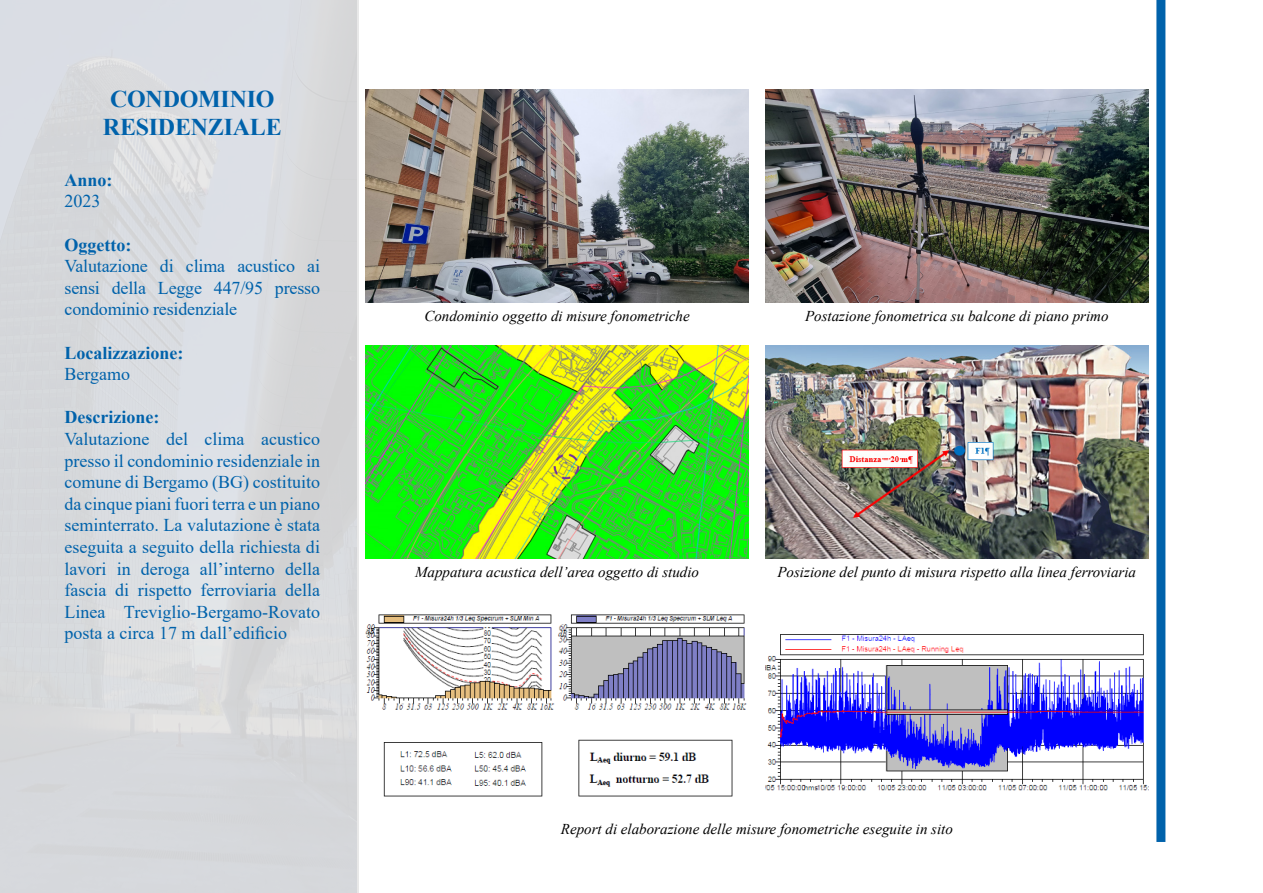
<style>
.page{position:relative;width:1263px;height:893px;background:#fff}
.page>*{position:absolute;margin:0;border:0;box-sizing:border-box;transform-origin:0 0}
.t1{font:700 24px/28.8px "Times New Roman";letter-spacing:-.01em;color:#0062ab}
.t2{font:18px/21.6px "Times New Roman";color:#0062ab;text-align:justify}
.t3{font:700 18px "Times New Roman";color:#0062ab}
.t4{font:italic 15px "Times New Roman";color:#000}
</style>
<div class="page">
<div style="left:1156px;top:0;width:9px;height:842px;background:#0062ab"></div>
<div style="left:0;top:0;width:358px;height:893px;background:#d7d9dc"></div>
<img style="left:765px;top:89px;width:383px;height:213px">
<img style="left:366px;top:89px;width:382px;height:213px">
<img style="left:366px;top:346px;width:382px;height:213px">
<img style="left:765px;top:346px;width:383px;height:213px">
<img style="left:366px;top:614px;width:381px;height:183px">
<img style="left:765px;top:634px;width:383px;height:157px">
<h1 class="t1" style="left:103px;top:83px;width:180px">CONDOMINIO<br>RESIDENZIALE</h1>
<p class="t3" style="left:65px;top:167px;width:50px">Anno:</p>
<p class="t2" style="left:65px;top:190px;width:37px">2023</p>
<p class="t3" style="left:65px;top:232px;width:68px">Oggetto:</p>
<p class="t2" style="left:65px;top:255px;width:257px">Valutazione di clima acustico ai sensi della Legge 447/95 presso condominio residenziale</p>
<p class="t3" style="left:65px;top:340px;width:120px">Localizzazione:</p>
<p class="t2" style="left:65px;top:363px;width:67px">Bergamo</p>
<p class="t3" style="left:65px;top:404px;width:96px">Descrizione:</p>
<p class="t2" style="left:65px;top:428px;width:257px">Valutazione del clima acustico presso il condominio residenziale in comune di Bergamo (BG) costituito da cinque piani fuori terra e un piano seminterrato. La valutazione è stata eseguita a seguito della richiesta di lavori in deroga all’interno della fascia di rispetto ferroviaria della Linea Treviglio-Bergamo-Rovato posta a circa 17 m dall’edificio</p>
<p class="t4" style="left:424px;top:305px;width:267px">Condominio oggetto di misure fonometriche</p>
<p class="t4" style="left:805px;top:305px;width:305px">Postazione fonometrica su balcone di piano primo</p>
<p class="t4" style="left:415px;top:562px;width:286px">Mappatura acustica dell’area oggetto di studio</p>
<p class="t4" style="left:777px;top:562px;width:360px">Posizione del punto di misura rispetto alla linea ferroviaria</p>
<p class="t4" style="left:561px;top:818px;width:393px">Report di elaborazione delle misure fonometriche eseguite in sito</p>
</div>
